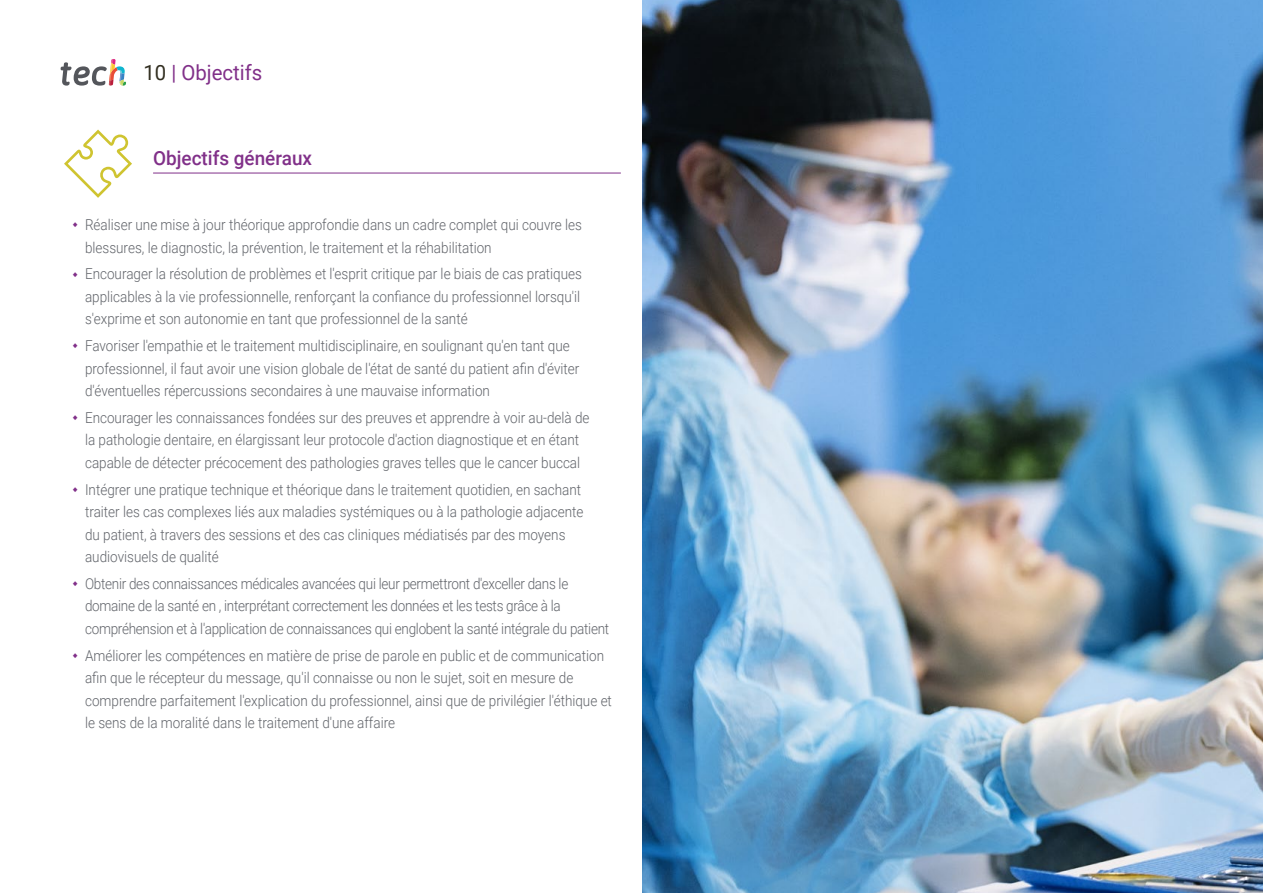
<style>
.page{position:relative;width:1263px;height:893px;background:#fff}
.page>*{position:absolute;margin:0;border:0;box-sizing:border-box;transform-origin:0 0}
.t1{font:21px "Roboto";color:#813089}
.t2{font:500 19.5px "Roboto";color:#813089}
.t3{font:300 15px/22.5px "Roboto";color:#61646a;scale:.9 1}
.t4{font:300 15px/22.5px "Roboto";letter-spacing:-.02em;color:#61646a;scale:.9 1}
.s1{color:#312e20}
</style>
<div class="page">
<hr style="left:153px;top:173px;width:468px;height:1px;background:#813089">
<svg style="left:64px;top:130px;width:68px;height:68px"></svg>
<img style="left:642px;top:0;width:621px;height:893px">
<svg style="left:61px;top:59px;width:65px;height:27px"></svg>
<h1 class="t1" style="left:144px;top:57px;width:120px"><span class="s1">10</span> | Objectifs</h1>
<h2 class="t2" style="left:153px;top:144px;width:160px">Objectifs généraux</h2>
<p class="t3" style="left:85px;top:213px;width:554px">Réaliser une mise à jour théorique approfondie dans un cadre complet qui couvre les blessures, le diagnostic, la prévention, le traitement et la réhabilitation</p>
<p class="t3" style="left:85px;top:262px;width:554px;text-align:justify">Encourager la résolution de problèmes et l'esprit critique par le biais de cas pratiques applicables à la vie professionnelle, renforçant la confiance du professionnel lorsqu'il s'exprime et son autonomie en tant que professionnel de la santé</p>
<p class="t3" style="left:85px;top:334px;width:551px">Favoriser l'empathie et le traitement multidisciplinaire, en soulignant qu'en tant que professionnel, il faut avoir une vision globale de l'état de santé du patient afin d'éviter d'éventuelles répercussions secondaires à une mauvaise information</p>
<p class="t3" style="left:85px;top:406px;width:562px">Encourager les connaissances fondées sur des preuves et apprendre à voir au-delà de la pathologie dentaire, en élargissant leur protocole d'action diagnostique et en étant capable de détecter précocement des pathologies graves telles que le cancer buccal</p>
<p class="t3" style="left:85px;top:477px;width:555px">Intégrer une pratique technique et théorique dans le traitement quotidien, en sachant traiter les cas complexes liés aux maladies systémiques ou à la pathologie adjacente du patient, à travers des sessions et des cas cliniques médiatisés par des moyens audiovisuels de qualité</p>
<p class="t4" style="left:85px;top:572px;width:584px">Obtenir des connaissances médicales avancées qui leur permettront d'exceller dans le domaine de la santé en , interprétant correctement les données et les tests grâce à la compréhension et à l'application de connaissances qui englobent la santé intégrale du patient</p>
<p class="t3" style="left:85px;top:643px;width:587px">Améliorer les compétences en matière de prise de parole en public et de communication afin que le récepteur du message, qu'il connaisse ou non le sujet, soit en mesure de comprendre parfaitement l'explication du professionnel, ainsi que de privilégier l'éthique et le sens de la moralité dans le traitement d'une affaire</p>
</div>
